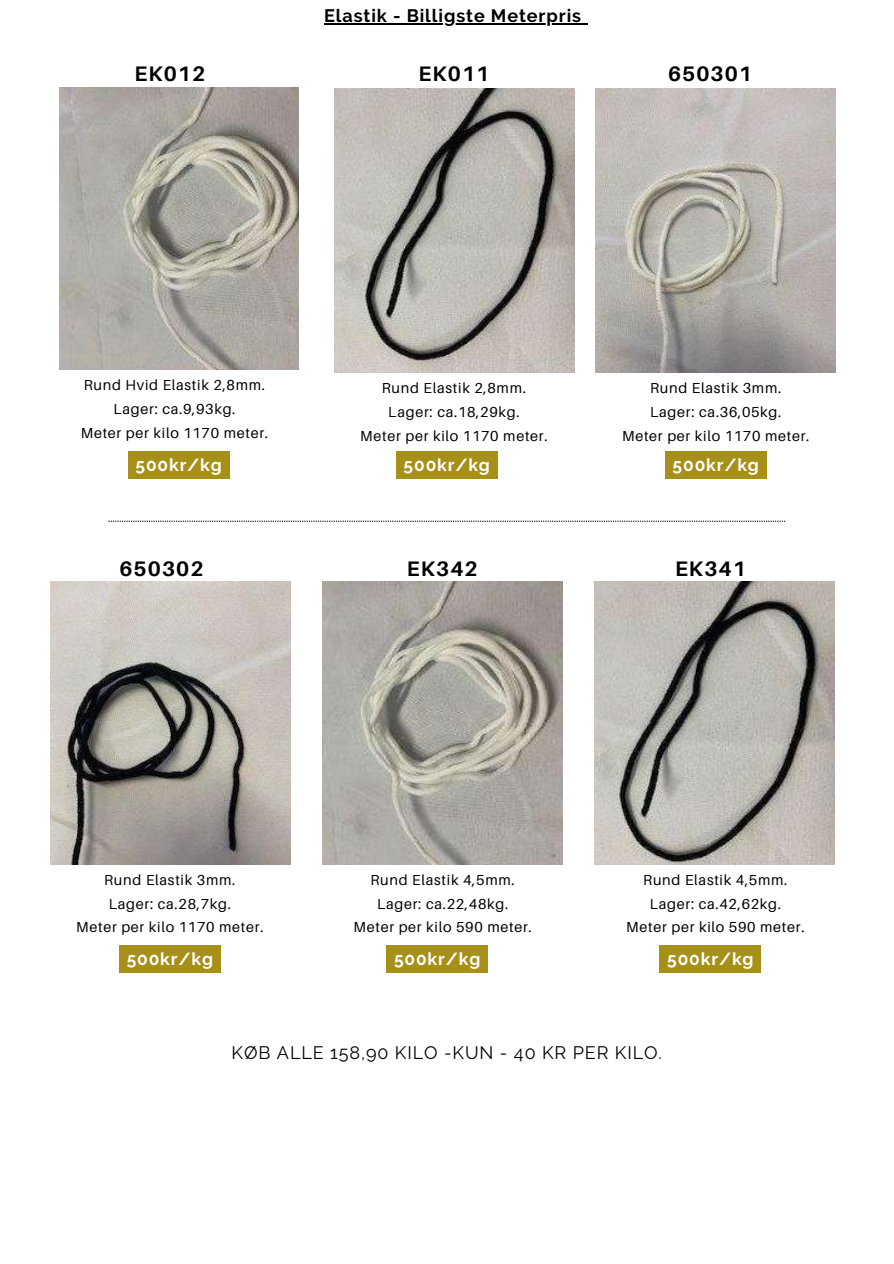
<style>
.page{position:relative;width:894px;height:1264px;background:#fff}
.page>*{position:absolute;margin:0;border:0;box-sizing:border-box;transform-origin:0 0}
.t1{font:700 21px "Aileron";letter-spacing:.05em;color:#000}
.t2{font:18px "Raleway";letter-spacing:.05em;color:#000}
.t3{font:700 18px "Raleway";letter-spacing:.05em;color:#000}
.t4{font:700 17.4px "Raleway";letter-spacing:.05em;color:#fff}
.t5{font:14.4px/23.7px "Aileron";letter-spacing:.05em;color:#000;text-align:center}
</style>
<div class="page">
<svg style="left:108px;top:520px;width:677px;height:2px"></svg>
<img style="left:51px;top:581px;width:239px;height:283px">
<img style="left:322px;top:581px;width:240px;height:283px">
<img style="left:594px;top:581px;width:240px;height:283px">
<img style="left:59px;top:87px;width:240px;height:283px">
<img style="left:595px;top:88px;width:239px;height:285px">
<img style="left:334px;top:88px;width:240px;height:285px">
<div style="left:119px;top:945px;width:101px;height:28px;background:#a79017"></div>
<div style="left:386px;top:945px;width:101px;height:28px;background:#a79017"></div>
<div style="left:659px;top:945px;width:101px;height:28px;background:#a79017"></div>
<div style="left:128px;top:451px;width:101px;height:27px;background:#a79017"></div>
<div style="left:665px;top:451px;width:101px;height:27px;background:#a79017"></div>
<div style="left:396px;top:451px;width:101px;height:27px;background:#a79017"></div>
<hr style="left:324px;top:23px;width:258px;height:1px;background:#000">
<h1 class="t1" style="left:134px;top:61px;width:72px">EK012</h1>
<p class="t3" style="left:324px;top:5px;width:258px">Elastik - Billigste Meterpris</p>
<h1 class="t1" style="left:418px;top:61px;width:72px">EK011</h1>
<h1 class="t1" style="left:668px;top:61px;width:85px">650301</h1>
<p class="t5" style="left:81px;top:373px;width:189px">Rund Hvid Elastik 2,8mm.<br>Lager: ca.9,93kg.<br>Meter per kilo 1170 meter.</p>
<p class="t5" style="left:360px;top:376px;width:189px">Rund Elastik 2,8mm.<br>Lager: ca.18,29kg.<br>Meter per kilo 1170 meter.</p>
<p class="t5" style="left:622px;top:376px;width:189px">Rund Elastik 3mm.<br>Lager: ca.36,05kg.<br>Meter per kilo 1170 meter.</p>
<p class="t4" style="left:135px;top:454px;width:88px">500kr/kg</p>
<p class="t4" style="left:403px;top:454px;width:88px">500kr/kg</p>
<p class="t4" style="left:672px;top:454px;width:88px">500kr/kg</p>
<h1 class="t1" style="left:119px;top:555px;width:85px">650302</h1>
<h1 class="t1" style="left:406px;top:555px;width:72px">EK342</h1>
<h1 class="t1" style="left:674px;top:555px;width:72px">EK341</h1>
<p class="t5" style="left:76px;top:868px;width:189px">Rund Elastik 3mm.<br>Lager: ca.28,7kg.<br>Meter per kilo 1170 meter.</p>
<p class="t5" style="left:353px;top:867px;width:180px">Rund Elastik 4,5mm.<br>Lager: ca.22,48kg.<br>Meter per kilo 590 meter.</p>
<p class="t5" style="left:626px;top:867px;width:180px">Rund Elastik 4,5mm.<br>Lager: ca.42,62kg.<br>Meter per kilo 590 meter.</p>
<p class="t4" style="left:127px;top:949px;width:88px">500kr/kg</p>
<p class="t4" style="left:394px;top:949px;width:88px">500kr/kg</p>
<p class="t4" style="left:667px;top:949px;width:88px">500kr/kg</p>
<p class="t2" style="left:231px;top:1041px;width:431px">KØB ALLE 158,90 KILO -KUN - 40 KR PER KILO.</p>
</div>
